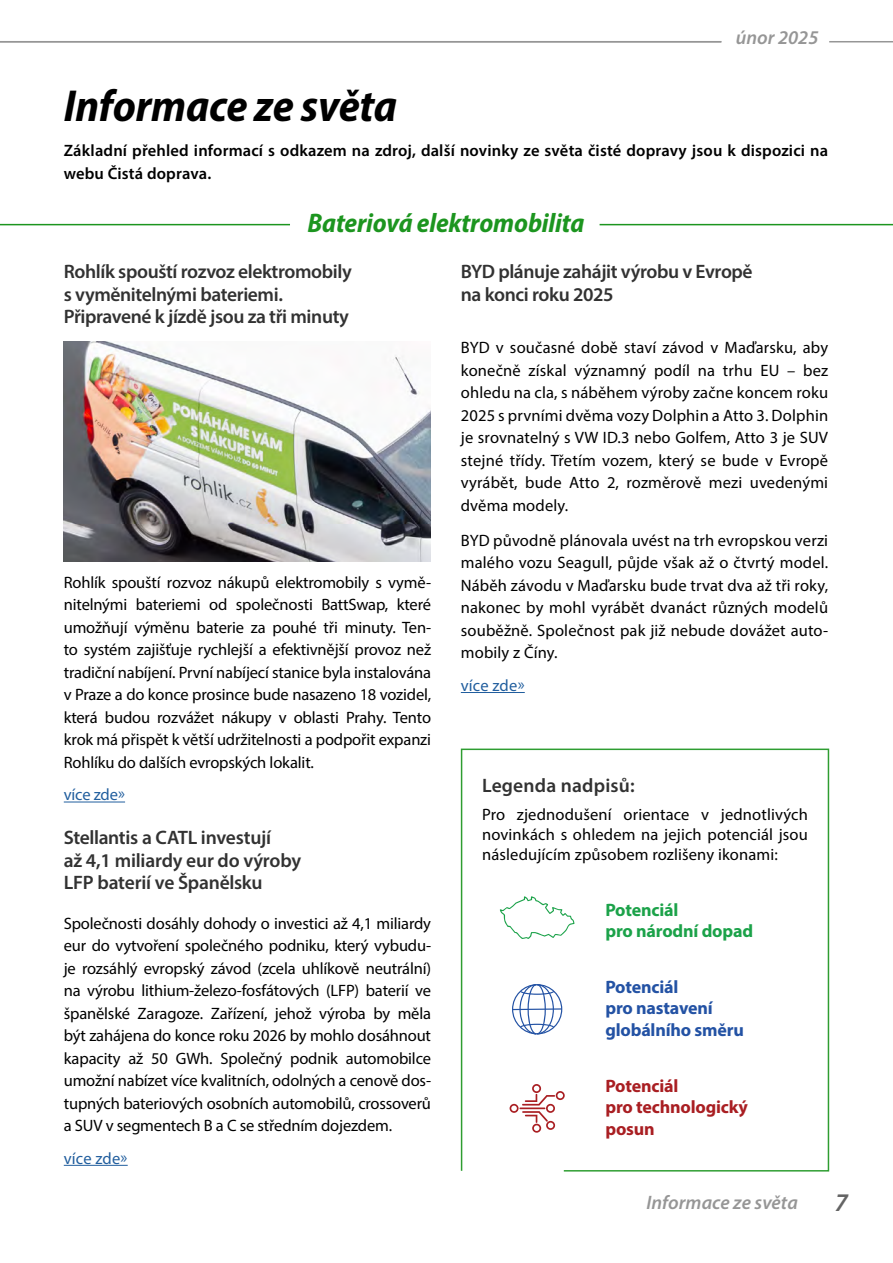
<style>
.page{position:relative;width:893px;height:1263px;background:#fff}
.page>*{position:absolute;margin:0;border:0;box-sizing:border-box;transform-origin:0 0}
.t1{font:italic 700 semi-condensed 45px "Myriad Pro";letter-spacing:-.005em;color:#000}
.t2{font:italic 700 semi-condensed 27px "Myriad Pro";letter-spacing:-.005em;color:#1c951f}
.t3{font:italic 600 25.5px "Myriad Pro";color:#646464}
.t4{font:600 19.5px/22.5px "Myriad Pro";letter-spacing:-.02em;color:#323232}
.t5{font:italic 600 19.5px "Myriad Pro";color:#969696}
.t6{font:600 19.5px "Myriad Pro";letter-spacing:.01em;color:#323232}
.t7{font:700 18px/21.6px "Myriad Pro";letter-spacing:-.01em;color:#2352a4}
.t8{font:700 18px/21.6px "Myriad Pro";letter-spacing:-.01em;color:#a91e22}
.t9{font:700 18px/21.6px "Myriad Pro";letter-spacing:-.01em;color:#1ba249}
.t10{font:16.5px/22.5px "Myriad Pro";letter-spacing:.01em;color:#000;text-align:justify}
.t11{font:600 16.5px/22.5px "Myriad Pro";letter-spacing:.01em;color:#000}
.t12{font:16.5px "Myriad Pro";letter-spacing:.005em;color:#215e9e}
</style>
<div class="page">
<hr style="left:829px;top:41px;width:64px;height:1px;background:#969696">
<hr style="left:0;top:41px;width:721px;height:1px;background:#969696">
<hr style="left:64px;top:801px;width:61px;height:1px;background:#215e9e">
<hr style="left:64px;top:1165px;width:64px;height:1px;background:#215e9e">
<hr style="left:461px;top:692px;width:64px;height:1px;background:#215e9e">
<hr style="left:0;top:224px;width:290px;height:1px;background:#1c951f">
<hr style="left:600px;top:224px;width:293px;height:1px;background:#1c951f">
<svg style="left:460px;top:748px;width:370px;height:424px"></svg>
<img style="left:64px;top:341px;width:367px;height:220px">
<p class="t5" style="left:736px;top:25px;width:84px">únor 2025</p>
<h1 class="t1" style="left:64px;top:77px;width:335px">Informace ze světa</h1>
<p class="t11" style="left:64px;top:139px;width:766px">Základní přehled informací s odkazem na zdroj, další novinky ze světa čisté dopravy jsou k dispozici na webu Čistá doprava.</p>
<h2 class="t2" style="left:307px;top:206px;width:279px">Bateriová elektromobilita</h2>
<p class="t4" style="left:64px;top:260px;width:290px">Rohlík spouští rozvoz elektromobily s vyměnitelnými bateriemi.<br>Připravené k jízdě jsou za tři minuty</p>
<p class="t10" style="left:64px;top:571px;width:369px">Rohlík spouští rozvoz nákupů elektromobily s vymě&shy;nitelnými bateriemi od společnosti BattSwap, které umožňují výměnu baterie za pouhé tři minuty. Ten&shy;to systém zajišťuje rychlejší a efektivnější provoz než tradiční nabíjení. První nabíjecí stanice byla instalována v Praze a do konce prosince bude nasazeno 18 vozidel, která budou rozvážet nákupy v oblasti Prahy. Tento krok má přispět k větší udržitelnosti a podpořit expanzi Rohlíku do dalších evropských lokalit.</p>
<p class="t12" style="left:64px;top:785px;width:63px">více zde»</p>
<p class="t4" style="left:64px;top:826px;width:239px">Stellantis a CATL investují<br>až 4,1 miliardy eur do výroby<br>LFP baterií ve Španělsku</p>
<p class="t10" style="left:64px;top:911px;width:369px">Společnosti dosáhly dohody o investici až 4,1 miliardy eur do vytvoření společného podniku, který vybudu&shy;je rozsáhlý evropský závod (zcela uhlíkově neutrální) na výrobu lithium-železo-fosfátových (LFP) baterií ve španělské Zaragoze. Zařízení, jehož výroba by měla být zahájena do konce roku 2026 by mohlo dosáhnout kapacity až 50 GWh. Společný podnik automobilce umožní nabízet více kvalitních, odolných a cenově dos&shy;tupných bateriových osobních automobilů, crossoverů a SUV v segmentech B a C se středním dojezdem.</p>
<p class="t12" style="left:64px;top:1148px;width:65px">více zde»</p>
<p class="t4" style="left:461px;top:260px;width:293px">BYD plánuje zahájit výrobu v Evropě na konci roku 2025</p>
<p class="t10" style="left:461px;top:336px;width:369px">BYD v současné době staví závod v Maďarsku, aby konečně získal významný podíl na trhu EU – bez ohledu na cla, s náběhem výroby začne koncem roku 2025 s prvními dvěma vozy Dolphin a Atto 3. Dolphin je srovnatelný s VW ID.3 nebo Golfem, Atto 3 je SUV stejné třídy. Třetím vozem, který se bude v Evropě vyrábět, bude Atto 2, rozměrově mezi uvedenými dvěma modely.</p>
<p class="t10" style="left:461px;top:529px;width:369px">BYD původně plánovala uvést na trh evropskou verzi malého vozu Seagull, půjde však až o čtvrtý model.<br>Náběh závodu v Maďarsku bude trvat dva až tři roky, nakonec by mohl vyrábět dvanáct různých modelů souběžně. Společnost pak již nebude dovážet auto&shy;mobily z Číny.</p>
<p class="t12" style="left:461px;top:675px;width:65px">více zde»</p>
<p class="t6" style="left:482px;top:773px;width:154px">Legenda nadpisů:</p>
<p class="t10" style="left:482px;top:804px;width:327px;line-height:19.8px">Pro zjednodušení orientace v jednotlivých novinkách s ohledem na jejich potenciál jsou následujícím způsobem rozlišeny ikonami:</p>
<p class="t9" style="left:605px;top:898px;width:149px">Potenciál<br>pro národní dopad</p>
<p class="t7" style="left:605px;top:975px;width:140px">Potenciál<br>pro nastavení globálního směru</p>
<p class="t8" style="left:605px;top:1074px;width:144px">Potenciál<br>pro technologický posun</p>
<p class="t5" style="left:647px;top:1190px;width:153px">Informace ze světa</p>
<h3 class="t3" style="left:835px;top:1186px;width:15px">7</h3>
</div>
